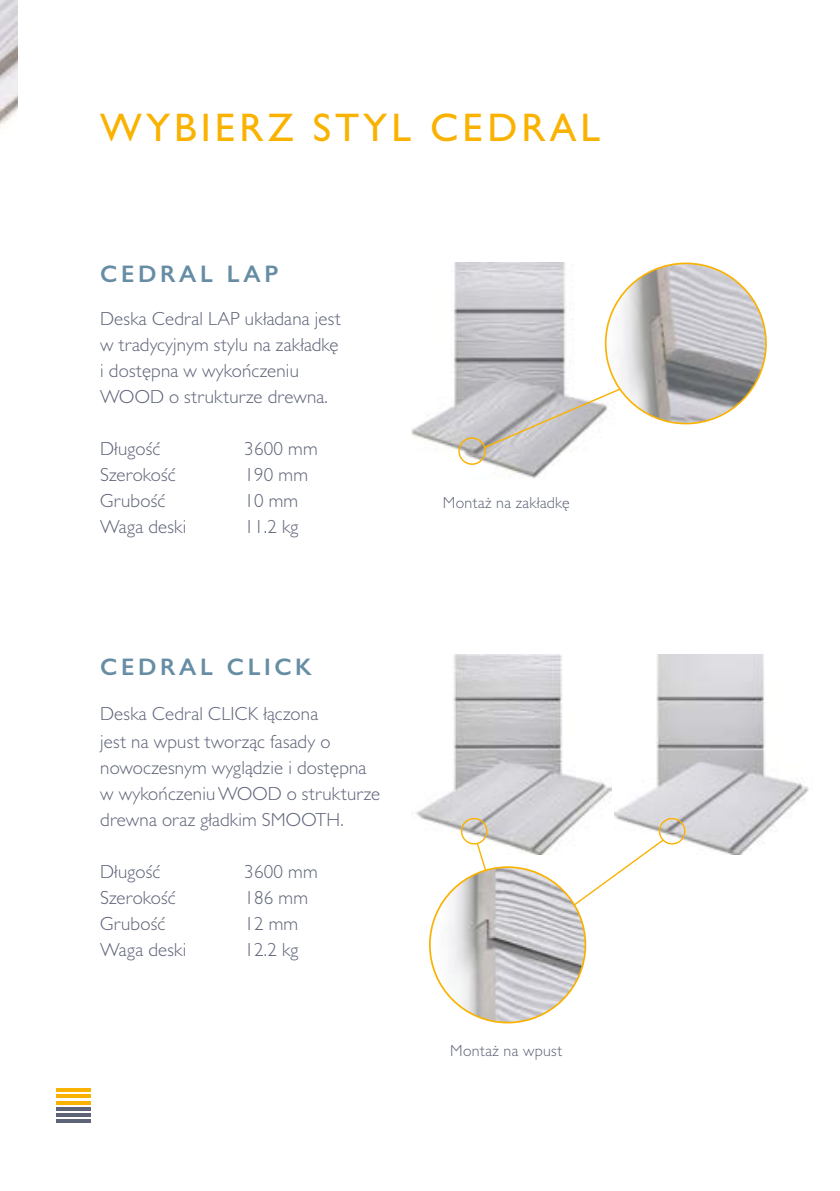
<style>
.page{position:relative;width:840px;height:1191px;background:#fff}
.page>*{position:absolute;margin:0;border:0;box-sizing:border-box;transform-origin:0 0}
.t1{font:500 40px "Gill Sans MT Pro";letter-spacing:.1em;color:#fab200}
.t2{font:600 24px "Gill Sans Nova";letter-spacing:.15em;color:#678da5}
.t3{font:300 19px/26px "Gill Sans MT Pro";letter-spacing:.01em;color:#5e6478}
.t4{font:300 16px "Gill Sans MT Pro";letter-spacing:.02em;color:#5e6478}
</style>
<div class="page">
<img style="left:0;top:0;width:17px;height:127px">
<img style="left:411px;top:262px;width:205px;height:216px">
<div style="left:458px;top:437px;width:27px;height:28px;border:1px solid #fab200;border-radius:50%"></div>
<svg style="left:482px;top:352px;width:221px;height:97px"></svg>
<img style="left:605px;top:263px;width:160px;height:160px;border-radius:80px">
<img style="left:416px;top:654px;width:195px;height:191px">
<img style="left:614px;top:654px;width:195px;height:200px">
<div style="left:460px;top:818px;width:27px;height:26px;border:1px solid #fab200;border-radius:50%"></div>
<div style="left:658px;top:818px;width:27px;height:26px;border:1px solid #fab200;border-radius:50%"></div>
<svg style="left:475px;top:838px;width:189px;height:112px"></svg>
<img style="left:429px;top:867px;width:156px;height:155px;border-radius:78px">
<hr style="left:57px;top:1088px;width:34px;height:4px;background:#fab200">
<hr style="left:57px;top:1094px;width:34px;height:4px;background:#fab200">
<svg style="left:57px;top:1101px;width:34px;height:3px"></svg>
<hr style="left:57px;top:1107px;width:34px;height:3px;background:#5e6478">
<hr style="left:57px;top:1113px;width:34px;height:3px;background:#5e6478">
<hr style="left:57px;top:1119px;width:34px;height:4px;background:#5e6478">
<h1 class="t1" style="left:100px;top:103px;width:501px">WYBIERZ STYL CEDRAL</h1>
<p class="t2" style="left:100px;top:258px;width:179px">CEDRAL LAP</p>
<p class="t3" style="left:100px;top:305px;width:242px">Deska Cedral LAP układana jest w tradycyjnym stylu na zakładkę i dostępna w wykończeniu<br>WOOD o strukturze drewna.</p>
<p class="t3" style="left:100px;top:435px;width:62px">Długość</p>
<p class="t3" style="left:244px;top:435px;width:75px">3600 mm</p>
<p class="t3" style="left:100px;top:461px;width:77px">Szerokość</p>
<p class="t3" style="left:244px;top:461px;width:65px">190 mm</p>
<p class="t3" style="left:100px;top:487px;width:66px">Grubość</p>
<p class="t3" style="left:244px;top:487px;width:55px">10 mm</p>
<p class="t3" style="left:100px;top:513px;width:88px">Waga deski</p>
<p class="t3" style="left:244px;top:513px;width:56px">11.2 kg</p>
<p class="t2" style="left:100px;top:652px;width:213px">CEDRAL CLICK</p>
<p class="t3" style="left:100px;top:699px;width:231px;line-height:28px">Deska Cedral CLICK łączona jest na wpust tworząc fasady o</p>
<p class="t3" style="left:100px;top:754px;width:281px">nowoczesnym wyglądzie i dostępna w wykończeniu WOOD o strukturze drewna oraz gładkim SMOOTH.</p>
<p class="t3" style="left:100px;top:858px;width:62px">Długość</p>
<p class="t3" style="left:244px;top:858px;width:75px">3600 mm</p>
<p class="t3" style="left:100px;top:884px;width:77px">Szerokość</p>
<p class="t3" style="left:244px;top:884px;width:65px">186 mm</p>
<p class="t3" style="left:100px;top:910px;width:66px">Grubość</p>
<p class="t3" style="left:244px;top:910px;width:55px">12 mm</p>
<p class="t3" style="left:100px;top:936px;width:88px">Waga deski</p>
<p class="t3" style="left:244px;top:936px;width:56px">12.2 kg</p>
<p class="t4" style="left:442px;top:492px;width:128px">Montaż na zakładkę</p>
<p class="t4" style="left:450px;top:1041px;width:114px">Montaż na wpust</p>
</div>
